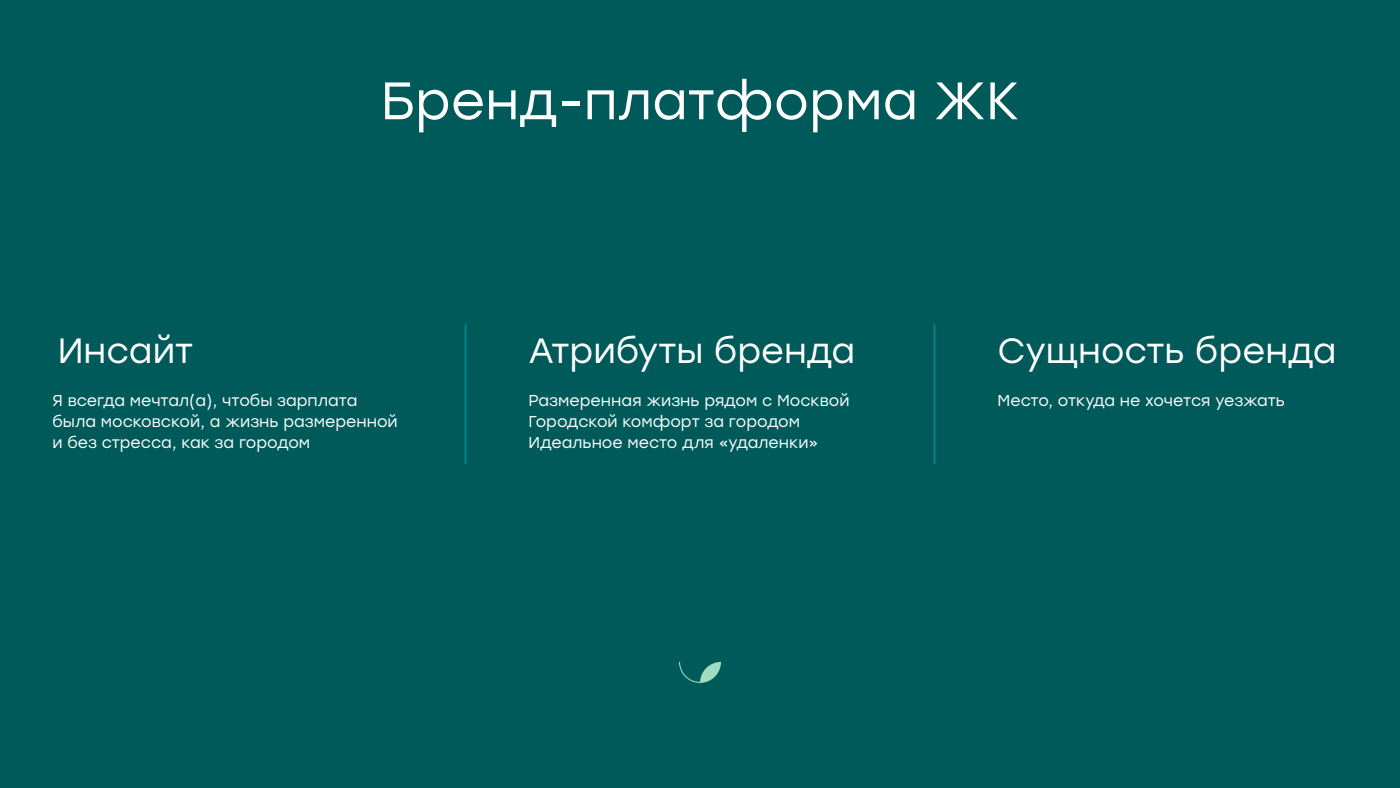
<style>
.page{position:relative;width:1400px;height:788px;background:#005a5a}
.page>*{position:absolute;margin:0;border:0;box-sizing:border-box;transform-origin:0 0}
.t1{font:52.5px "Stolzl";color:#fff}
.t2{font:35px "Stolzl";color:#fff}
.t3{font:15.75px/21px "Stolzl";color:#fff}
</style>
<div class="page">
<svg style="left:679px;top:662px;width:42px;height:21px"></svg>
<hr style="left:465px;top:324px;width:1px;height:140px;background:#00878e">
<hr style="left:934px;top:324px;width:1px;height:140px;background:#00878e">
<h1 class="t1" style="left:381px;top:64px;width:640px">Бренд-платформа ЖК</h1>
<h2 class="t2" style="left:58px;top:326px;width:137px">Инсайт</h2>
<p class="t3" style="left:52px;top:389px;width:347px">Я всегда мечтал(а), чтобы зарплата была московской, а жизнь размеренной и без стресса, как за городом</p>
<h2 class="t2" style="left:528px;top:326px;width:328px">Атрибуты бренда</h2>
<p class="t3" style="left:528px;top:389px;width:323px">Размеренная жизнь рядом с Москвой<br>Городской комфорт за городом<br>Идеальное место для «удаленки»</p>
<h2 class="t2" style="left:998px;top:326px;width:340px">Сущность бренда</h2>
<p class="t3" style="left:998px;top:389px;width:289px">Место, откуда не хочется уезжать</p>
</div>
